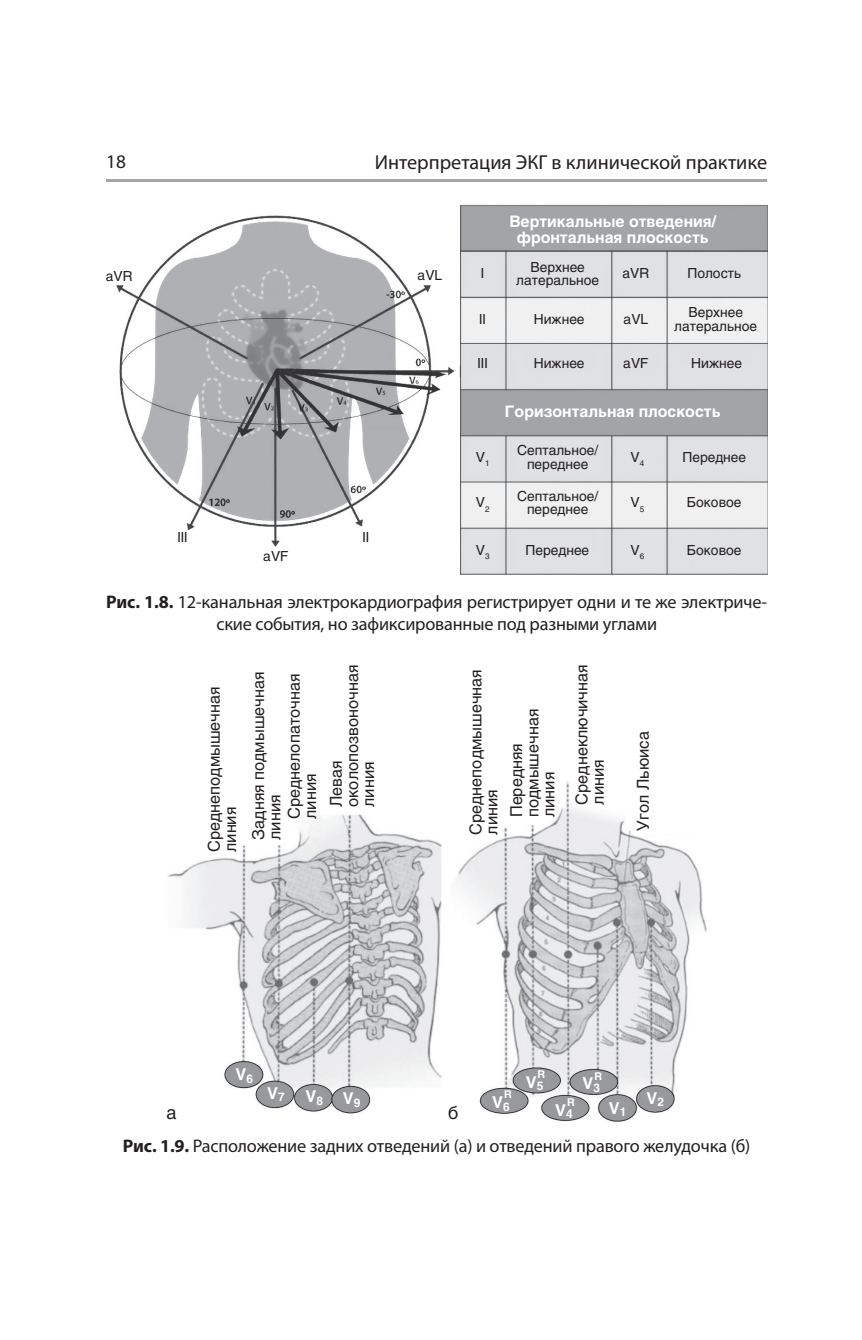
<style>
.page{position:relative;width:862px;height:1340px;background:#fff}
.page>*{position:absolute;margin:0;border:0;box-sizing:border-box;transform-origin:0 0}
.t1{font:20.25px "Myriad Pro";color:#231f20}
.t2{font:19.35px "Myriad Pro";color:#231f20}
.t3{font:18.22px/21.8px "Myriad Pro";letter-spacing:-.01em;color:#231f20;text-align:center}
.t4{font:18.22px "Helios C";color:#231f20}
.t5{font:16.2px/16.2px "Helios";color:#231f20}
.t6{font:700 16.2px "Helios";color:#fff}
.t7{font:700 15.75px/15.8px "Helios";color:#fff;text-align:center}
.t8{font:13.72px/13.7px "Helios";color:#231f20;text-align:center}
.t9{font:700 10.58px "Helios";color:#fff}
.s1{font-weight:700}
</style>
<div class="page">
<hr style="left:106px;top:180px;width:660px;height:2px;background:#a4a5a9">
<img style="left:116px;top:204px;width:651px;height:370px">
<img style="left:168px;top:782px;width:538px;height:340px">
<p class="t2" style="left:106px;top:154px;width:21px">18</p>
<p class="t1" style="left:374px;top:154px;width:394px">Интерпретация ЭКГ в клинической практике</p>
<p class="t7" style="left:509px;top:213px;width:208px">Вертикальные отведения/ фронтальная плоскость</p>
<p class="t8" style="left:516px;top:260px;width:84px">Верхнее латеральное</p>
<p class="t8" style="left:106px;top:269px;width:28px">aVR</p>
<p class="t8" style="left:480px;top:267px;width:5px">I</p>
<p class="t8" style="left:622px;top:267px;width:28px">aVR</p>
<p class="t8" style="left:687px;top:267px;width:55px">Полость</p>
<p class="t8" style="left:417px;top:268px;width:26px">aVL</p>
<p class="t8" style="left:479px;top:312px;width:8px">II</p>
<p class="t8" style="left:533px;top:312px;width:52px">Нижнее</p>
<p class="t8" style="left:623px;top:312px;width:26px">aVL</p>
<p class="t8" style="left:674px;top:305px;width:84px">Верхнее латеральное</p>
<p class="t8" style="left:477px;top:356px;width:12px">III</p>
<p class="t8" style="left:533px;top:356px;width:52px">Нижнее</p>
<p class="t8" style="left:690px;top:356px;width:52px">Нижнее</p>
<p class="t8" style="left:623px;top:356px;width:27px">aVF</p>
<p class="t7" style="left:504px;top:403px;width:217px">Горизонтальная плоскость</p>
<p class="t8" style="left:177px;top:530px;width:12px">III</p>
<p class="t8" style="left:263px;top:549px;width:27px">aVF</p>
<p class="t8" style="left:362px;top:530px;width:8px">II</p>
<p class="t8" style="left:517px;top:443px;width:83px">Септальное/ переднее</p>
<p class="t8" style="left:475px;top:450px;width:15px">V<sub>1</sub></p>
<p class="t8" style="left:630px;top:450px;width:15px">V<sub>4</sub></p>
<p class="t8" style="left:682px;top:450px;width:65px">Переднее</p>
<p class="t8" style="left:517px;top:489px;width:83px">Септальное/ переднее</p>
<p class="t8" style="left:475px;top:496px;width:15px">V<sub>2</sub></p>
<p class="t8" style="left:630px;top:496px;width:15px">V<sub>5</sub></p>
<p class="t8" style="left:686px;top:496px;width:56px">Боковое</p>
<p class="t8" style="left:475px;top:543px;width:15px">V<sub>3</sub></p>
<p class="t8" style="left:630px;top:543px;width:15px">V<sub>6</sub></p>
<p class="t8" style="left:686px;top:543px;width:56px">Боковое</p>
<p class="t8" style="left:525px;top:543px;width:65px">Переднее</p>
<p class="t3" style="left:106px;top:593px;width:662px"><span class="s1">Рис. 1.8.</span> 12-канальная электрокардиография регистрирует одни и те же электриче&shy;ские события, но зафиксированные под разными углами</p>
<p class="t5" style="left:206px;top:852px;width:167px;rotate:-90deg">Среднеподмышечная линия</p>
<p class="t5" style="left:250px;top:839px;width:170px;rotate:-90deg">Задняя подмышечная линия</p>
<p class="t5" style="left:286px;top:819px;width:147px;rotate:-90deg">Среднелопаточная линия</p>
<p class="t5" style="left:328px;top:807px;width:144px;rotate:-90deg">Левая околопозвоночная линия</p>
<p class="t5" style="left:467px;top:834px;width:167px;rotate:-90deg">Среднеподмышечная линия</p>
<p class="t5" style="left:573px;top:804px;width:142px;rotate:-90deg">Среднеключичная линия</p>
<p class="t5" style="left:508px;top:817px;width:110px;rotate:-90deg">Передняя подмышечная линия</p>
<p class="t5" style="left:635px;top:830px;width:101px;rotate:-90deg">Угол Льюиса</p>
<p class="t6" style="left:235px;top:1065px;width:19px">V<sub>6</sub></p>
<p class="t6" style="left:267px;top:1083px;width:19px">V<sub>7</sub></p>
<p class="t6" style="left:305px;top:1088px;width:56px">V<sub>8</sub> V<sub>9</sub></p>
<p class="t6" style="left:492px;top:1092px;width:19px">V<sub>6</sub></p>
<p class="t9" style="left:504px;top:1087px;width:9px">R</p>
<p class="t4" style="left:166px;top:1105px;width:12px">а</p>
<p class="t4" style="left:448px;top:1105px;width:12px">б</p>
<p class="t9" style="left:537px;top:1067px;width:9px">R</p>
<p class="t6" style="left:525px;top:1072px;width:19px">V<sub>5</sub></p>
<p class="t9" style="left:567px;top:1095px;width:9px">R</p>
<p class="t6" style="left:555px;top:1100px;width:19px">V<sub>4</sub></p>
<p class="t9" style="left:594px;top:1069px;width:9px">R</p>
<p class="t6" style="left:582px;top:1073px;width:19px">V<sub>3</sub></p>
<p class="t6" style="left:608px;top:1098px;width:19px">V<sub>1</sub></p>
<p class="t6" style="left:646px;top:1088px;width:19px">V<sub>2</sub></p>
<p class="t3" style="left:123px;top:1136px;width:628px"><span class="s1">Рис. 1.9.</span> Расположение задних отведений (а) и отведений правого желудочка (б)</p>
</div>
